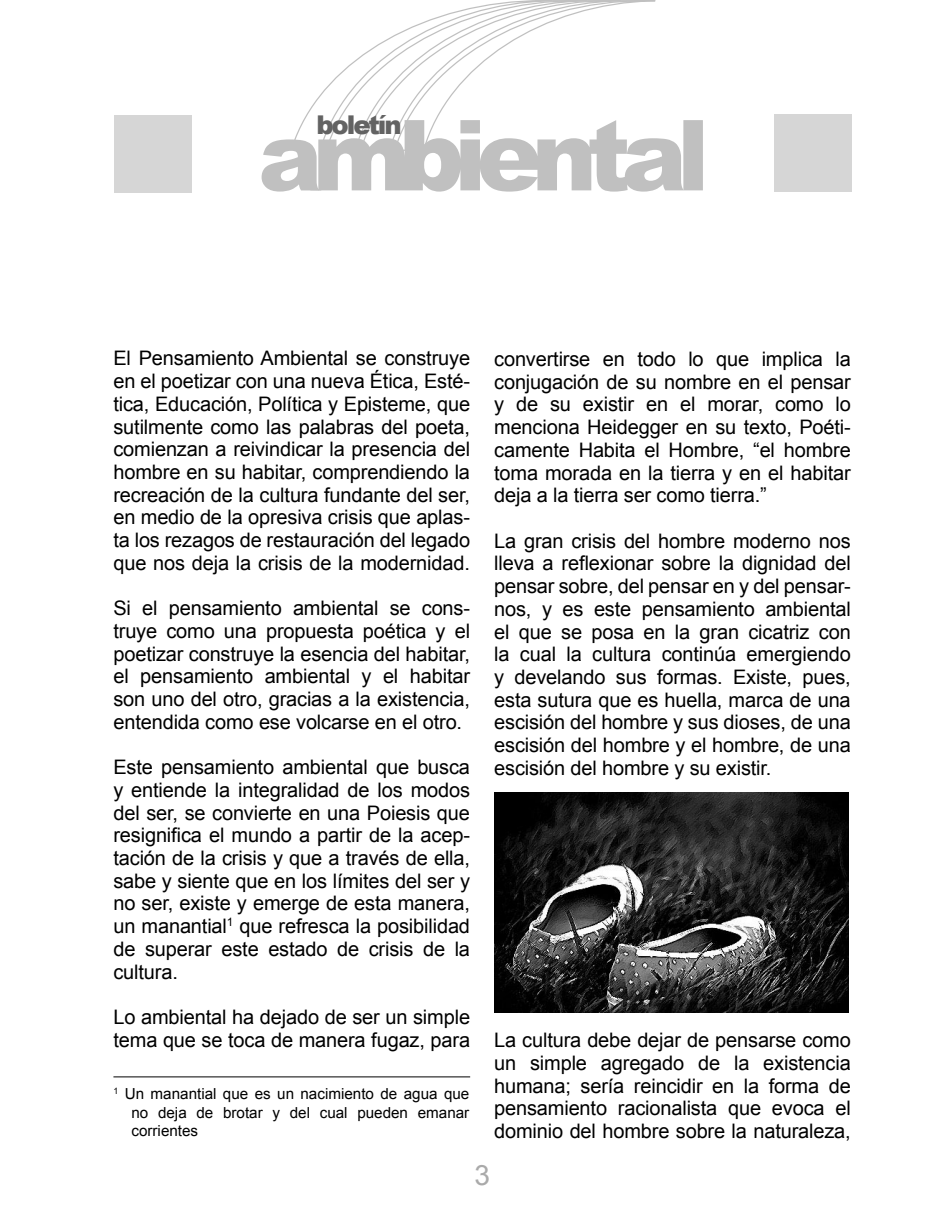
<style>
.page{position:relative;width:936px;height:1225px;background:#fff}
.page>*{position:absolute;margin:0;border:0;box-sizing:border-box;transform-origin:0 0}
.t1{font:28px "Arial";color:#aaa}
.t2{font:900 25.8px "Arial";letter-spacing:-.08em;color:#636363}
.contenidos{font:20px/22.6px "Arial";letter-spacing:-.01em;color:#000;text-align:justify}
.justificado{font:20px/22.6px "Arial";letter-spacing:-.01em;color:#000;text-align:justify}
.Texto_nota_pie{font:15.2px/18.2px "Arial";color:#000;text-align:justify}
</style>
<div class="page">
<svg style="left:261px;top:0;width:441px;height:192px"></svg>
<div style="left:114px;top:116px;width:77px;height:77px;background:#d6d6d6"></div>
<div style="left:774px;top:115px;width:77px;height:77px;background:#d6d6d6"></div>
<hr style="left:113px;top:1076px;width:357px;height:1px;background:#000">
<img style="left:494px;top:792px;width:354px;height:220px">
<p class="t2" style="left:316px;top:110px;width:87px">boletín</p>
<p class="justificado" style="left:113px;top:347px;width:358px">El Pensamiento Ambiental se construye en el poetizar con una nueva Ética, Esté&shy;tica, Educación, Política y Episteme, que sutilmente como las palabras del poeta, comienzan a reivindicar la presencia del hombre en su habitar, comprendiendo la recreación de la cultura fundante del ser, en medio de la opresiva crisis que aplas&shy;ta los rezagos de restauración del legado que nos deja la crisis de la modernidad.</p>
<p class="contenidos" style="left:113px;top:597px;width:358px">Si el pensamiento ambiental se cons&shy;truye como una propuesta poética y el poetizar construye la esencia del habitar, el pensamiento ambiental y el habitar son uno del otro, gracias a la existencia, entendida como ese volcarse en el otro.</p>
<p class="contenidos" style="left:113px;top:755px;width:358px">Este pensamiento ambiental que busca y entiende la integralidad de los modos del ser, se convierte en una Poiesis que resignifica el mundo a partir de la acep&shy;tación de la crisis y que a través de ella, sabe y siente que en los límites del ser y no ser, existe y emerge de esta manera, un manantial<sup>1</sup> que refresca la posibilidad de superar este estado de crisis de la cultura.</p>
<p class="contenidos" style="left:113px;top:1005px;width:358px">Lo ambiental ha dejado de ser un simple tema que se toca de manera fugaz, para</p>
<p class="Texto_nota_pie" style="left:131px;top:1084px;width:339px;text-indent:-18px"><sup>1</sup> Un manantial que es un nacimiento de agua que no deja de brotar y del cual pueden emanar corrientes</p>
<p class="contenidos" style="left:494px;top:348px;width:358px">convertirse en todo lo que implica la conjugación de su nombre en el pensar y de su existir en el morar, como lo menciona Heidegger en su texto, Poéti&shy;camente Habita el Hombre, “el hombre toma morada en la tierra y en el habitar deja a la tierra ser como tierra.”</p>
<p class="contenidos" style="left:494px;top:529px;width:358px">La gran crisis del hombre moderno nos lleva a reflexionar sobre la dignidad del pensar sobre, del pensar en y del pensar&shy;nos, y es este pensamiento ambiental el que se posa en la gran cicatriz con la cual la cultura continúa emergiendo y develando sus formas. Existe, pues, esta sutura que es huella, marca de una escisión del hombre y sus dioses, de una escisión del hombre y el hombre, de una escisión del hombre y su existir.</p>
<p class="contenidos" style="left:494px;top:1029px;width:358px">La cultura debe dejar de pensarse como un simple agregado de la existencia humana; sería reincidir en la forma de pensamiento racionalista que evoca el dominio del hombre sobre la naturaleza,</p>
<p class="t1" style="left:474px;top:1159px;width:17px">3</p>
</div>
